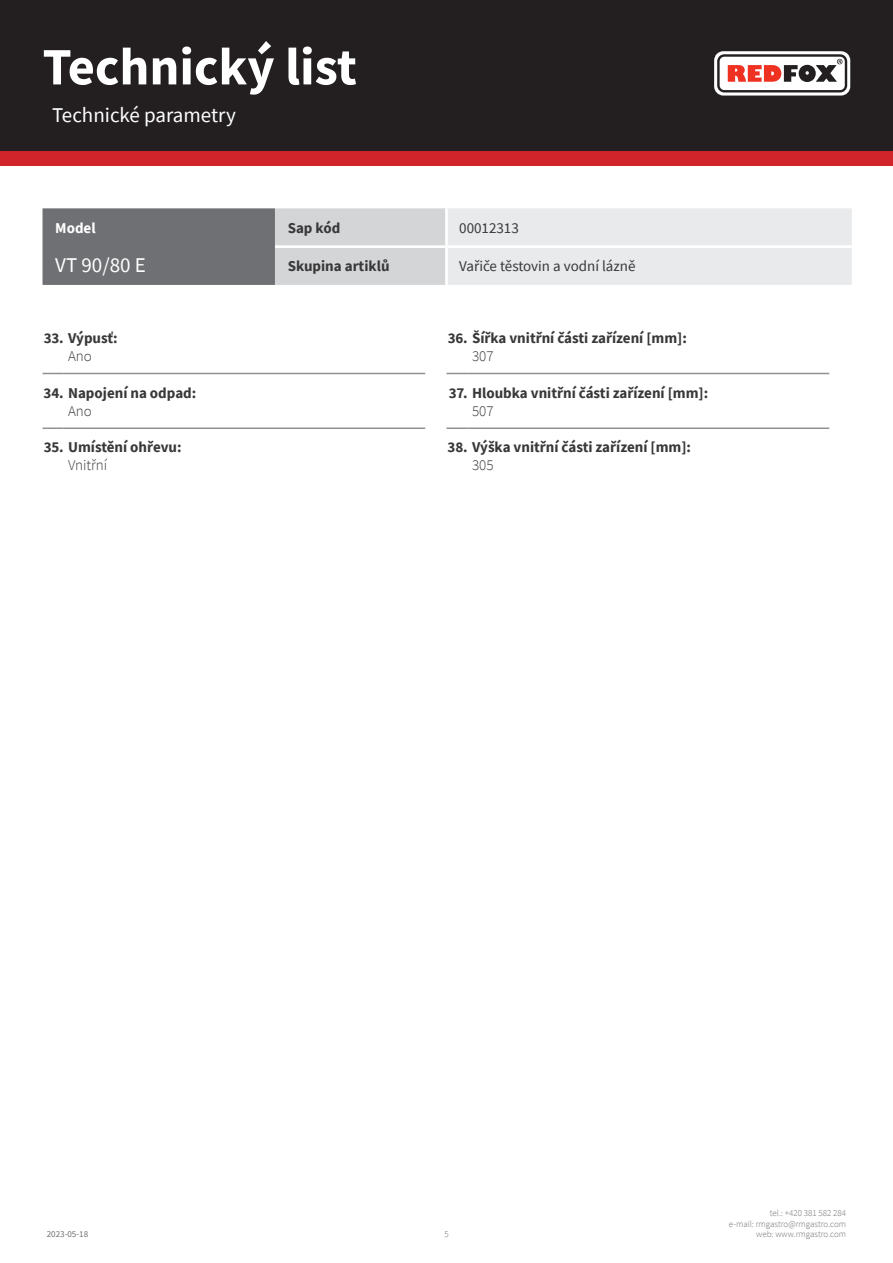
<style>
.page{position:relative;width:893px;height:1263px;background:#fff}
.page>*{position:absolute;margin:0;border:0;box-sizing:border-box;transform-origin:0 0}
.t1{font:700 52.5px "Source Sans Pro";color:#fff}
.kapitola{font:21px "Source Sans Pro";color:#fff}
.tabulka_-_headline{font:21px "Source Sans Pro";color:#fff}
.WebTechnicalNr{font:700 15px "Source Sans Pro";color:#383839}
.tabulka_-_text{font:15px "Source Sans Pro";color:#383839}
.WebTechnicalValue{font:300 15px "Source Sans Pro";color:#383839}
.tabulka_-_text-2{font:700 15px "Source Sans Pro";color:#383839}
.tabulka_-_text-3{font:700 15px "Source Sans Pro";color:#fff}
.t2{font:300 9px/10.8px "Source Sans Pro";color:#6f7073;text-align:right}
.t3{font:9px "Source Sans Pro";color:#6f7073}
</style>
<div class="page">
<div style="left:0;top:0;width:893px;height:166px;background:#d1232a"></div>
<div style="left:0;top:0;width:893px;height:151px;background:#231f20"></div>
<svg style="left:714px;top:51px;width:136px;height:45px"></svg>
<hr style="left:64px;top:373px;width:361px;height:1px;background:#8f9194">
<hr style="left:468px;top:373px;width:361px;height:1px;background:#8f9194">
<hr style="left:64px;top:427px;width:361px;height:2px;background:#8f9194">
<hr style="left:468px;top:427px;width:361px;height:2px;background:#8f9194">
<svg style="left:43px;top:373px;width:21px;height:1px"></svg>
<svg style="left:446px;top:373px;width:22px;height:1px"></svg>
<hr style="left:43px;top:427px;width:21px;height:2px;background:#8f9194">
<hr style="left:446px;top:427px;width:22px;height:2px;background:#8f9194">
<svg style="left:43px;top:208px;width:809px;height:77px;background:#c0c1c3"></svg>
<hr style="left:445px;top:208px;width:3px;height:37px;background:#fff">
<hr style="left:275px;top:245px;width:171px;height:3px;background:#fff">
<hr style="left:446px;top:245px;width:406px;height:3px;background:#fff">
<hr style="left:445px;top:248px;width:3px;height:37px;background:#fff">
<h1 class="t1" style="left:43px;top:31px;width:316px">Technický list</h1>
<p class="kapitola" style="left:52px;top:101px;width:185px">Technické parametry</p>
<p class="tabulka_-_text-3" style="left:55px;top:218px;width:42px">Model</p>
<p class="tabulka_-_text-2" style="left:288px;top:218px;width:54px">Sap kód</p>
<p class="tabulka_-_text" style="left:459px;top:219px;width:61px">00012313</p>
<p class="tabulka_-_headline" style="left:55px;top:251px;width:92px">VT 90/80 E</p>
<p class="tabulka_-_text-2" style="left:288px;top:256px;width:103px">Skupina artiklů</p>
<p class="tabulka_-_text" style="left:459px;top:257px;width:178px">Vařiče těstovin a vodní lázně</p>
<p class="WebTechnicalNr" style="left:44px;top:328px;width:76px">33. Výpusť:</p>
<p class="WebTechnicalValue" style="left:68px;top:347px;width:25px">Ano</p>
<p class="WebTechnicalNr" style="left:448px;top:328px;width:241px">36. Šířka vnitřní části zařízení [mm]:</p>
<p class="WebTechnicalValue" style="left:472px;top:347px;width:23px">307</p>
<p class="WebTechnicalNr" style="left:44px;top:382px;width:154px">34. Napojení na odpad:</p>
<p class="WebTechnicalValue" style="left:68px;top:401px;width:25px">Ano</p>
<p class="WebTechnicalNr" style="left:449px;top:382px;width:261px">37. Hloubka vnitřní části zařízení [mm]:</p>
<p class="WebTechnicalValue" style="left:472px;top:401px;width:23px">507</p>
<p class="WebTechnicalNr" style="left:44px;top:437px;width:139px">35. Umístění ohřevu:</p>
<p class="WebTechnicalValue" style="left:68px;top:456px;width:41px">Vnitřní</p>
<p class="WebTechnicalNr" style="left:448px;top:437px;width:245px">38. Výška vnitřní části zařízení [mm]:</p>
<p class="WebTechnicalValue" style="left:472px;top:456px;width:23px">305</p>
<p class="t3" style="left:47px;top:1229px;width:43px">2023-05-18</p>
<p class="t2" style="left:444px;top:1229px;width:6px">5</p>
<p class="t2" style="left:729px;top:1207px;width:119px">tel.: +420 381 582 284<br>e-mail: rmgastro@rmgastro.com web: www.rmgastro.com</p>
</div>
